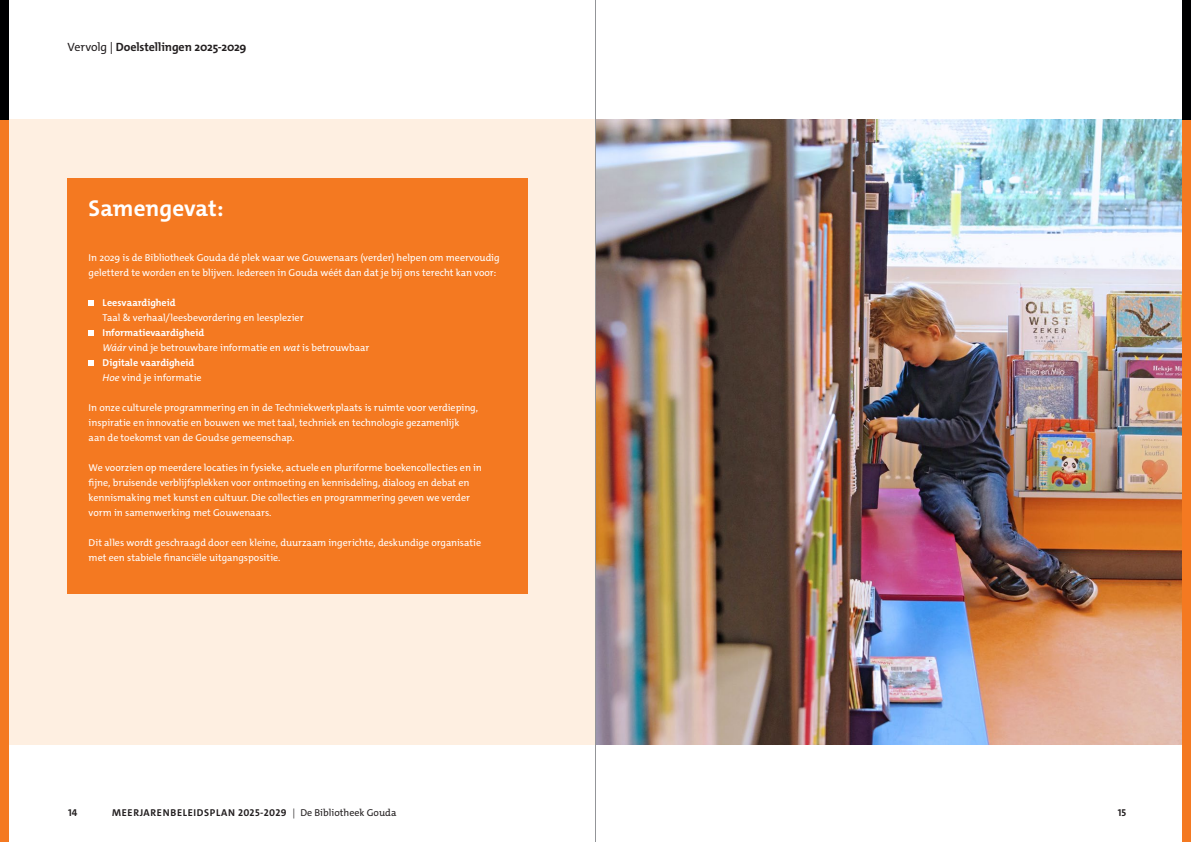
<style>
.page{position:relative;width:1191px;height:842px;background:#fff}
.page>*{position:absolute;margin:0;border:0;box-sizing:border-box;transform-origin:0 0}
.t1{font:700 23px "The Mix C5";color:#fff}
.t2{font:700 12px "The Mix C5";letter-spacing:-.01em;color:#231f20}
.t3{font:10px/15px "The Mix C5";letter-spacing:-.005em;color:#fff}
.t4{font:700 10px "The Mix Trial";letter-spacing:.065em;color:#231f20}
.t5{font:700 10px/15px "The Mix C5";color:#fff}
.s1{font-weight:400}
.s2{font-weight:700}
.s3{font-style:italic}
.s4{font-weight:400;font-style:italic}
.s5{font-family:"Helvetica";font-weight:300}
</style>
<div class="page">
<div style="left:0;top:119px;width:595px;height:625px;background:#feefe1"></div>
<img style="left:596px;top:119px;width:586px;height:625px">
<div style="left:68px;top:178px;width:460px;height:416px;background:#f47921"></div>
<svg style="left:89px;top:300px;width:5px;height:6px"></svg>
<svg style="left:89px;top:330px;width:5px;height:6px"></svg>
<svg style="left:89px;top:360px;width:5px;height:6px"></svg>
<div style="left:0;top:60px;width:9px;height:782px;background:#f47921"></div>
<div style="left:0;top:0;width:9px;height:119px;background:#000001"></div>
<div style="left:1182px;top:60px;width:9px;height:782px;background:#f47921"></div>
<div style="left:1182px;top:0;width:9px;height:119px;background:#000001"></div>
<hr style="left:595px;top:0;width:1px;height:842px;background:#939598">
<p class="t2" style="left:68px;top:39px;width:180px"><span class="s1">Vervolg |</span> Doelstellingen 2025-2029</p>
<p class="t1" style="left:89px;top:193px;width:137px">Samengevat:</p>
<p class="t3" style="left:89px;top:250px;width:412px">In 2029 is de Bibliotheek Gouda dé plek waar we Gouwenaars (verder) helpen om meervoudig geletterd te worden en te blijven. Iedereen in Gouda wéét dan dat je bij ons terecht kan voor:</p>
<p class="t3" style="left:103px;top:295px;width:202px"><span class="s2">Leesvaardigheid<br></span>Taal &amp; verhaal/leesbevordering en leesplezier</p>
<p class="t3" style="left:103px;top:325px;width:268px"><span class="s2">Informatievaardigheid<br></span><span class="s3">Wáár</span> vind je betrouwbare informatie en <span class="s3">wat</span> is betrouwbaar</p>
<p class="t5" style="left:103px;top:355px;width:100px">Digitale vaardigheid<br><span class="s4">Hoe</span> <span class="s1">vind je informatie</span></p>
<p class="t3" style="left:89px;top:400px;width:391px">In onze culturele programmering en in de Techniekwerkplaats is ruimte voor verdieping, inspiratie en innovatie en bouwen we met taal, techniek en technologie gezamenlijk aan de toekomst van de Goudse gemeenschap.</p>
<p class="t3" style="left:89px;top:460px;width:395px">We voorzien op meerdere locaties in fysieke, actuele en pluriforme boekencollecties en in fijne, bruisende verblijfsplekken voor ontmoeting en kennisdeling, dialoog en debat en kennismaking met kunst en cultuur. Die collecties en programmering geven we verder vorm in samenwerking met Gouwenaars.</p>
<p class="t3" style="left:89px;top:535px;width:394px">Dit alles wordt geschraagd door een kleine, duurzaam ingerichte, deskundige organisatie met een stabiele financiële uitgangspositie.</p>
<p class="t4" style="left:68px;top:808px;width:11px">14</p>
<p class="t4" style="left:112px;top:808px;width:286px">MEERJARENBELEIDSPLAN 2025-2029 <span class="s5">|</span> <span class="s1">De Bibliotheek Gouda</span></p>
<p class="t4" style="left:1117px;top:808px;width:10px">15</p>
</div>
